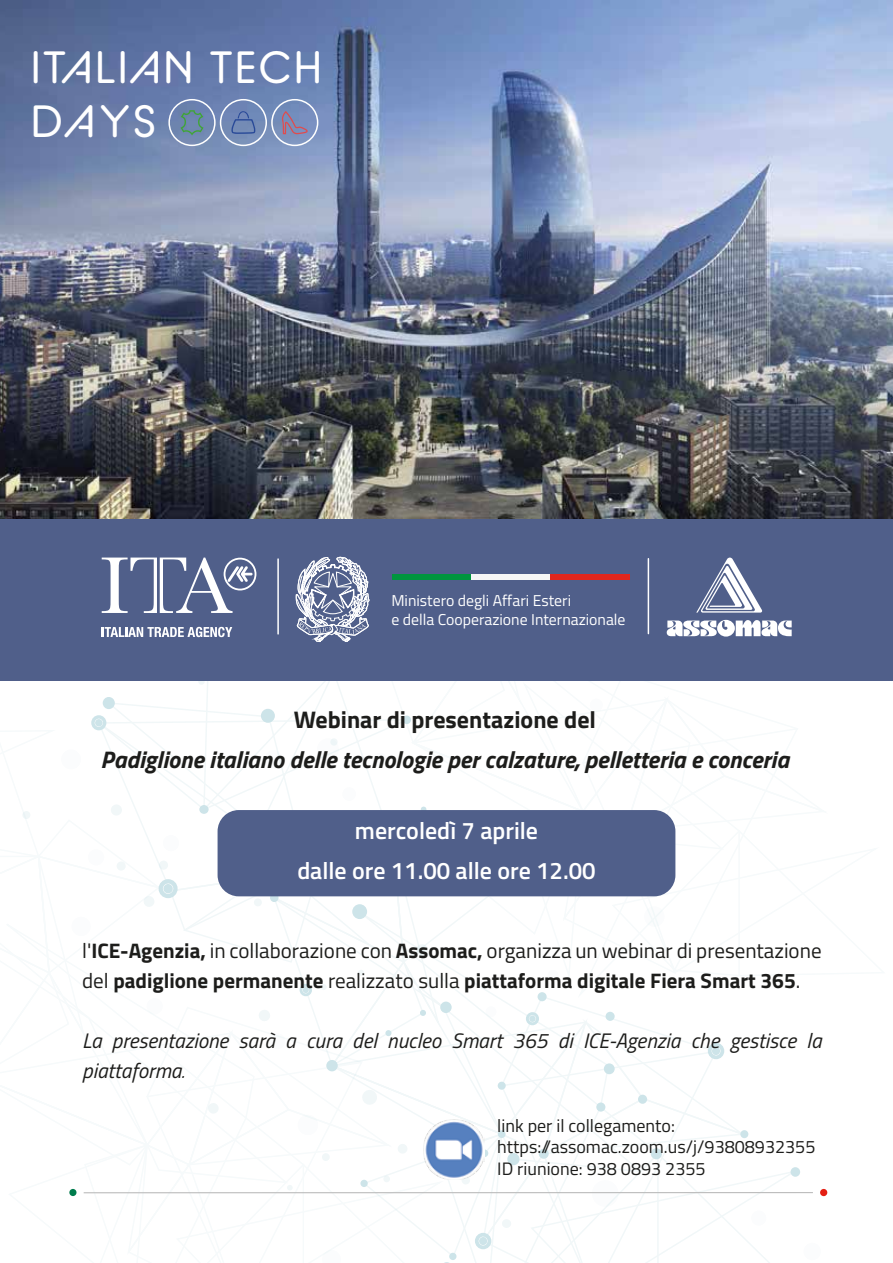
<style>
.page{position:relative;width:893px;height:1263px;background:#fff}
.page>*{position:absolute;margin:0;border:0;box-sizing:border-box;transform-origin:0 0}
.t1{font:45.15px/54.2px "BC Alphapipe RB";letter-spacing:.05em;color:#fff}
.t2{font:italic 700 24px "Titillium Web";color:#1d1d1b}
.t3{font:600 24px/40.5px "Titillium Web";color:#fff;text-align:center}
.t4{font:700 24px "Titillium Web";color:#1d1d1b}
.t5{font:21px/30px "Titillium Web";color:#1d1d1b}
.t6{font:italic 21px/30px "Titillium Web";color:#1d1d1b}
.t7{font:18px/21.6px "Titillium Web";color:#1d1d1b}
.t8{font:15.75px/18.9px "Titillium Web";color:#fff}
.s1{font-weight:700}
.s2{font-size:18px}
</style>
<div class="page">
<svg style="left:0;top:680px;width:885px;height:583px"></svg>
<div style="left:486px;top:1006px;width:10px;height:11px;background:#fbfcfd;border-radius:50%"></div>
<div style="left:548px;top:970px;width:10px;height:11px;background:#fbfcfd;border-radius:50%"></div>
<div style="left:218px;top:810px;width:457px;height:86px;background:#505f8a;border-radius:21px"></div>
<div style="left:0;top:515px;width:893px;height:165px;background:#505f8a"></div>
<img style="left:0;top:0;width:893px;height:518px">
<hr style="left:277px;top:559px;width:2px;height:75px;background:#fff">
<svg style="left:296px;top:557px;width:74px;height:85px"></svg>
<div style="left:393px;top:574px;width:79px;height:5px;background:#00953e"></div>
<div style="left:472px;top:574px;width:79px;height:5px;background:#f6f6f6"></div>
<div style="left:551px;top:574px;width:79px;height:5px;background:#e1261d"></div>
<hr style="left:648px;top:559px;width:1px;height:75px;background:#fff">
<svg style="left:696px;top:558px;width:66px;height:55px"></svg>
<svg style="left:667px;top:620px;width:125px;height:17px;background:#cdd1dd"></svg>
<svg style="left:102px;top:557px;width:154px;height:56px"></svg>
<svg style="left:102px;top:627px;width:130px;height:10px"></svg>
<svg style="left:180px;top:110px;width:24px;height:25px"></svg>
<div style="left:168px;top:99px;width:48px;height:47px;border:2px solid #fff;border-radius:50%"></div>
<svg style="left:230px;top:111px;width:27px;height:23px"></svg>
<div style="left:220px;top:99px;width:47px;height:47px;border:2px solid #fff;border-radius:50%"></div>
<svg style="left:282px;top:111px;width:26px;height:23px"></svg>
<div style="left:271px;top:99px;width:47px;height:47px;border:2px solid #fff;border-radius:50%"></div>
<hr style="left:84px;top:1192px;width:729px;height:1px;background:#bcbcbc">
<div style="left:820px;top:1189px;width:7px;height:7px;background:#e41f13;border-radius:50%"></div>
<div style="left:69px;top:1189px;width:8px;height:7px;background:#007c4d;border-radius:50%"></div>
<img style="left:424px;top:1119px;width:60px;height:61px">
<h1 class="t1" style="left:31px;top:39px;width:293px">ITALIAN TECH<br>DAYS</h1>
<p class="t8" style="left:391px;top:590px;width:236px">Ministero degli Affari Esteri<br>e della Cooperazione Internazionale</p>
<p class="t4" style="left:294px;top:701px;width:304px">Webinar di presentazione del</p>
<p class="t2" style="left:101px;top:741px;width:690px">Padiglione italiano delle tecnologie per calzature, pelletteria e conceria</p>
<p class="t3" style="left:297px;top:809px;width:300px">mercoledì 7 aprile<br>dalle ore 11.00 alle ore 12.00</p>
<p class="t5" style="left:82px;top:935px;width:741px">l'<span class="s1">ICE-Agenzia,</span> in collaborazione con <span class="s1">Assomac,</span> organizza un webinar di presentazione del <span class="s1">padiglione permanente</span> realizzato sulla <span class="s1">piattaforma digitale Fiera Smart 365</span>.</p>
<p class="t6" style="left:82px;top:1025px;width:741px">La presentazione sarà a cura del nucleo Smart 365 di ICE-Agenzia che gestisce la piattaforma<span class="s2">.</span></p>
<p class="t7" style="left:497px;top:1114px;width:320px">link per il collegamento: https://assomac.zoom.us/j/93808932355<br>ID riunione: 938 0893 2355</p>
</div>
